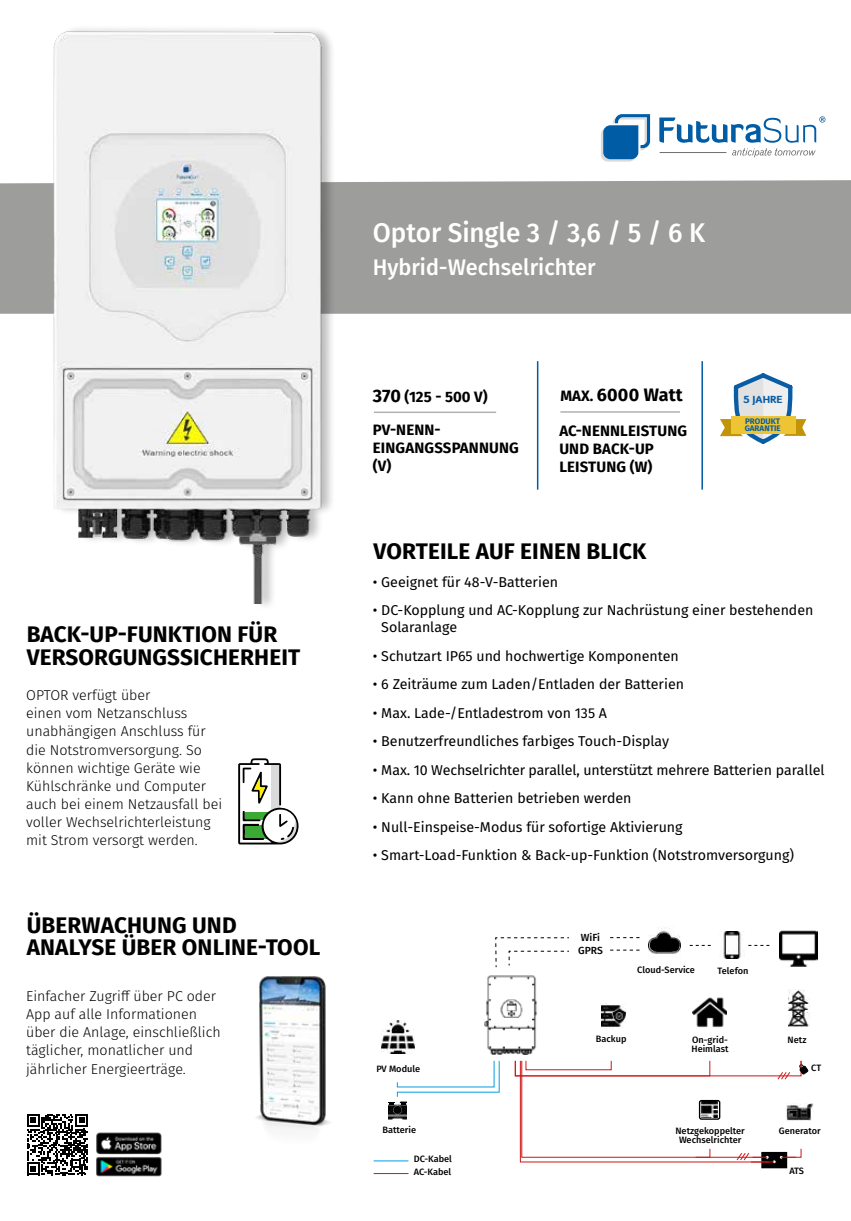
<style>
.page{position:relative;width:851px;height:1221px;background:#fff}
.page>*{position:absolute;margin:0;border:0;box-sizing:border-box;transform-origin:0 0}
.t1{font:500 27px "Fira Sans";letter-spacing:-.005em;color:#fff}
.t2{font:700 22.5px/22.5px "Fira Sans";letter-spacing:.005em;color:#000}
.t3{font:500 22.5px "Fira Sans";color:#fff}
.t4{font:700 18px "Fira Sans";letter-spacing:.01em;color:#000}
.t5{font:700 15px/18px "Fira Sans";letter-spacing:.01em;color:#000}
.t6{font:14.25px/17.1px "Fira Sans";color:#000}
.t7{font:300 14.25px/18px "Fira Sans";color:#000}
.t8{font:500 10.35px/13.2px "Fira Sans";color:#000}
.t9{font:900 9.75px "Diavlo";color:#095da5}
.t10{font:500 9.15px/9.1px "Fira Sans";color:#000}
.t11{font:700 8.1px "Fira Sans";color:#095da5}
.s1{font-size:18px}
.s2{font-size:15px}
</style>
<div class="page">
<div style="left:352px;top:180px;width:498px;height:134px;background:#9d9d9c"></div>
<svg style="left:601px;top:114px;width:49px;height:48px"></svg>
<svg style="left:659px;top:116px;width:166px;height:41px"></svg>
<img style="left:256px;top:976px;width:74px;height:154px">
<svg style="left:27px;top:1114px;width:61px;height:61px"></svg>
<img style="left:96px;top:1132px;width:66px;height:45px">
<img style="left:0;top:28px;width:352px;height:575px">
<hr style="left:537px;top:361px;width:1px;height:128px;background:#005ca5">
<hr style="left:374px;top:411px;width:122px;height:2px;background:#b3b2b2">
<hr style="left:701px;top:361px;width:1px;height:128px;background:#005ca5">
<hr style="left:560px;top:411px;width:120px;height:1px;background:#b3b2b2">
<svg style="left:720px;top:373px;width:86px;height:71px"></svg>
<div style="left:730px;top:416px;width:65px;height:17px;background:#ecc434"></div>
<img style="left:484px;top:975px;width:53px;height:79px">
<img style="left:692px;top:997px;width:34px;height:31px">
<img style="left:779px;top:930px;width:38px;height:37px">
<img style="left:723px;top:931px;width:22px;height:27px">
<img style="left:649px;top:928px;width:31px;height:26px">
<img style="left:808px;top:1103px;width:5px;height:18px">
<img style="left:601px;top:1003px;width:24px;height:24px">
<svg style="left:748px;top:944px;width:21px;height:1px"></svg>
<svg style="left:610px;top:949px;width:29px;height:1px"></svg>
<svg style="left:610px;top:937px;width:29px;height:1px"></svg>
<svg style="left:495px;top:937px;width:74px;height:30px"></svg>
<img style="left:788px;top:989px;width:21px;height:38px">
<svg style="left:804px;top:1004px;width:4px;height:8px"></svg>
<svg style="left:788px;top:1004px;width:2px;height:9px"></svg>
<div style="left:761px;top:1152px;width:25px;height:15px;background:#000"></div>
<svg style="left:519px;top:1060px;width:289px;height:103px"></svg>
<img style="left:701px;top:1101px;width:16px;height:16px">
<div style="left:698px;top:1099px;width:22px;height:20px;border:1px solid #000;border-radius:2px"></div>
<svg style="left:649px;top:933px;width:30px;height:18px"></svg>
<img style="left:388px;top:1104px;width:18px;height:15px">
<svg style="left:393px;top:1105px;width:8px;height:8px"></svg>
<img style="left:381px;top:1020px;width:33px;height:33px">
<svg style="left:388px;top:1060px;width:112px;height:44px"></svg>
<hr style="left:373px;top:1160px;width:35px;height:1px;background:#009fe3">
<hr style="left:373px;top:1172px;width:35px;height:1px;background:#cd1719">
<svg style="left:238px;top:758px;width:61px;height:86px"></svg>
<h2 class="t2" style="left:27px;top:621px;width:275px">BACK-UP-FUNKTION FÜR<br>VERSORGUNGSSICHERHEIT</h2>
<p class="t7" style="left:26px;top:686px;width:197px">OPTOR verfügt über<br>einen vom Netzanschluss unabhängigen Anschluss für die Notstromversorgung. So können wichtige Geräte wie<br>Kühlschränke und Computer auch bei einem Netzausfall bei voller Wechselrichterleistung mit Strom versorgt werden.</p>
<h2 class="t2" style="left:27px;top:911px;width:295px">ÜBERWACHUNG UND<br>ANALYSE ÜBER ONLINE-TOOL</h2>
<p class="t7" style="left:26px;top:987px;width:196px">Einfacher Zugriff über PC oder<br>App auf alle Informationen über die Anlage, einschließlich täglicher, monatlicher und jährlicher Energieerträge.</p>
<h1 class="t1" style="left:373px;top:211px;width:334px">Optor Single 3 / 3,6 / 5 / 6 K</h1>
<h2 class="t3" style="left:373px;top:249px;width:224px">Hybrid-Wechselrichter</h2>
<p class="t5" style="left:373px;top:387px;width:116px"><span class="s1">370</span> (125 - 500 V)</p>
<p class="t4" style="left:560px;top:379px;width:124px"><span class="s2">MAX.</span> 6000 Watt</p>
<p class="t9" style="left:743px;top:393px;width:40px">5 JAHRE</p>
<p class="t11" style="left:744px;top:414px;width:37px">PRODUKT</p>
<p class="t5" style="left:373px;top:420px;width:69px">PV-NENN-</p>
<p class="t11" style="left:744px;top:421px;width:37px">GARANTIE</p>
<p class="t5" style="left:373px;top:438px;width:147px">EINGANGSSPANNUNG (V)</p>
<p class="t5" style="left:559px;top:421px;width:129px">AC-NENNLEISTUNG<br>UND BACK-UP<br>LEISTUNG (W)</p>
<h2 class="t2" style="left:373px;top:538px;width:274px">VORTEILE AUF EINEN BLICK</h2>
<p class="t6" style="left:373px;top:572px;width:187px">• Geeignet für 48-V-Batterien</p>
<p class="t6" style="left:381px;top:601px;width:433px;text-indent:-9px">• DC-Kopplung und AC-Kopplung zur Nachrüstung einer bestehenden<br>Solaranlage</p>
<p class="t6" style="left:373px;top:647px;width:307px">• Schutzart IP65 und hochwertige Komponenten</p>
<p class="t6" style="left:373px;top:675px;width:313px">• 6 Zeiträume zum Laden/Entladen der Batterien</p>
<p class="t6" style="left:373px;top:704px;width:236px">• Max. Lade-/Entladestrom von 135 A</p>
<p class="t6" style="left:373px;top:732px;width:298px">• Benutzerfreundliches farbiges Touch-Display</p>
<p class="t6" style="left:373px;top:761px;width:453px">• Max. 10 Wechselrichter parallel, unterstützt mehrere Batterien parallel</p>
<p class="t6" style="left:373px;top:789px;width:260px">• Kann ohne Batterien betrieben werden</p>
<p class="t6" style="left:373px;top:818px;width:311px">• Null-Einspeise-Modus für sofortige Aktivierung</p>
<p class="t6" style="left:373px;top:846px;width:423px">• Smart-Load-Funktion &amp; Back-up-Funktion (Notstromversorgung)</p>
<p class="t8" style="left:578px;top:930px;width:26px">WiFi<br>GPRS</p>
<p class="t10" style="left:637px;top:965px;width:59px">Cloud-Service</p>
<p class="t10" style="left:717px;top:965px;width:32px">Telefon</p>
<p class="t10" style="left:376px;top:1063px;width:45px">PV Module</p>
<p class="t10" style="left:382px;top:1125px;width:35px">Batterie</p>
<p class="t10" style="left:414px;top:1151px;width:40px;line-height:13.2px">DC-Kabel<br>AC-Kabel</p>
<p class="t10" style="left:596px;top:1033px;width:32px">Backup</p>
<p class="t10" style="left:691px;top:1034px;width:39px">On-grid-<br>Heimlast</p>
<p class="t10" style="left:787px;top:1034px;width:20px">Netz</p>
<p class="t10" style="left:811px;top:1063px;width:12px">CT</p>
<p class="t10" style="left:675px;top:1125px;width:71px">Netzgekoppelter</p>
<p class="t10" style="left:778px;top:1125px;width:43px">Generator</p>
<p class="t10" style="left:679px;top:1134px;width:64px">Wechselrichter</p>
<p class="t10" style="left:789px;top:1166px;width:16px">ATS</p>
</div>
